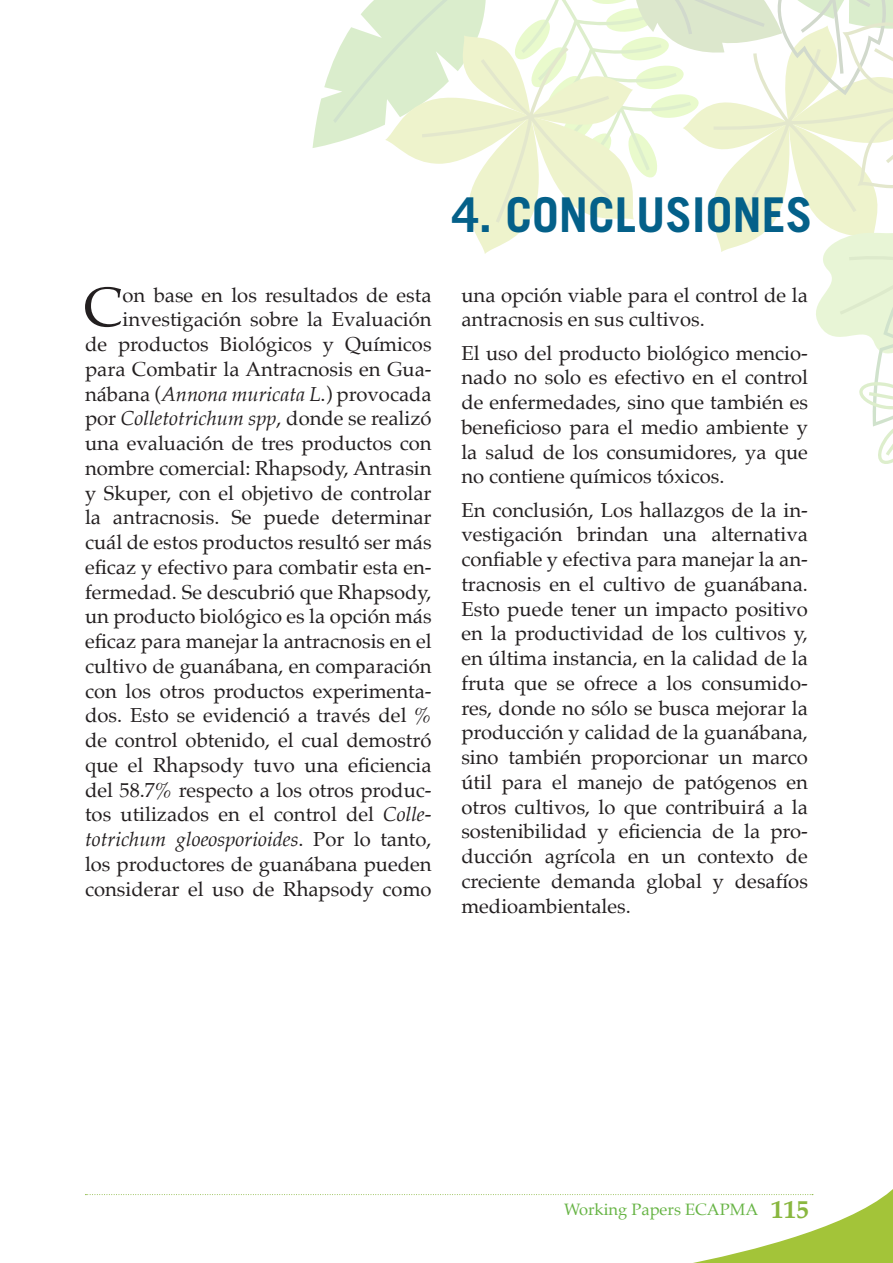
<style>
.page{position:relative;width:893px;height:1263px;background:#fff}
.page>*{position:absolute;margin:0;border:0;box-sizing:border-box;transform-origin:0 0}
.t1{font:55.65px "Palatino";color:#231f20}
.t2{font:700 48px "Trade Gothic LT Std";color:#046089}
.t3{font:20.25px/24.8px "Palatino";color:#231f20;text-align:justify}
.t4{font:16.5px "Palatino";color:#67b445}
.s1{font-style:italic}
.s2{font-family:"Palatino Linotype";font-weight:700;font-size:25.5px;color:#89b73f}
</style>
<div class="page">
<svg style="left:313px;top:0;width:580px;height:464px"></svg>
<svg style="left:85px;top:1189px;width:808px;height:74px"></svg>
<h2 class="t2" style="left:452px;top:186px;width:362px">4. CONCLUSIONES</h2>
<p class="t3" style="left:85px;top:282px;width:348px;text-align:right">on base en los resultados de esta investigación sobre la Evaluación<br>de productos Biológicos y Químicos para Combatir la Antracnosis en Gua&shy;nábana (<span class="s1">Annona muricata L</span>.) provocada por <span class="s1">Colletotrichum spp</span>, donde se realizó una evaluación de tres productos con nombre comercial: Rhapsody, Antrasin y Skuper, con el objetivo de controlar la antracnosis. Se puede determinar cuál de estos productos resultó ser más eficaz y efectivo para combatir esta en&shy;fermedad. Se descubrió que Rhapsody, un producto biológico es la opción más eficaz para manejar la antracnosis en el cultivo de guanábana, en comparación con los otros productos experimenta&shy;dos. Esto se evidenció a través del % de control obtenido, el cual demostró que el Rhapsody tuvo una eficiencia del 58.7% respecto a los otros produc&shy;tos utilizados en el control del <span class="s1">Colle&shy;totrichum gloeosporioides</span>. Por lo tanto, los productores de guanábana pueden considerar el uso de Rhapsody como</p>
<h1 class="t1" style="left:83px;top:261px;width:41px">C</h1>
<p class="t3" style="left:461px;top:282px;width:348px">una opción viable para el control de la antracnosis en sus cultivos.</p>
<p class="t3" style="left:461px;top:340px;width:348px">El uso del producto biológico mencio&shy;nado no solo es efectivo en el control de enfermedades, sino que también es beneficioso para el medio ambiente y la salud de los consumidores, ya que no contiene químicos tóxicos.</p>
<p class="t3" style="left:461px;top:497px;width:348px">En conclusión, Los hallazgos de la in&shy;vestigación brindan una alternativa confiable y efectiva para manejar la an&shy;tracnosis en el cultivo de guanábana.<br>Esto puede tener un impacto positivo en la productividad de los cultivos y, en última instancia, en la calidad de la fruta que se ofrece a los consumido&shy;res, donde no sólo se busca mejorar la producción y calidad de la guanábana, sino también proporcionar un marco útil para el manejo de patógenos en otros cultivos, lo que contribuirá a la sostenibilidad y eficiencia de la pro&shy;ducción agrícola en un contexto de creciente demanda global y desafíos medioambientales.</p>
<p class="t4" style="left:564px;top:1195px;width:247px">Working Papers ECAPMA <span class="s2">115</span></p>
</div>
